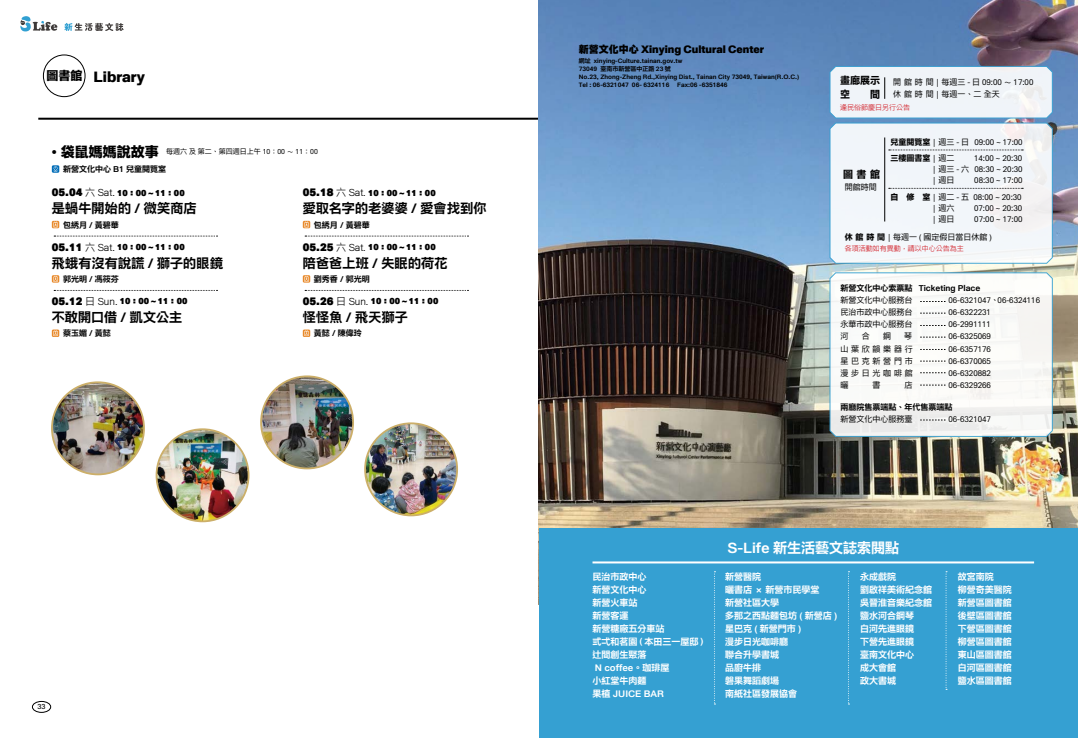
<style>
.page{position:relative;width:1078px;height:738px;background:#fff}
.page>*{position:absolute;margin:0;border:0;box-sizing:border-box;transform-origin:0 0}
.t1{font:800 14px "ARUD Jing Xi Hei E1 B5 HK";color:#fff}
.t2{font:14px "ARUD Jing Xi Hei E1 B5 HK DBL";color:#000}
.t3{font:800 13px "ARUD Jing Xi Hei E1 B5 HK";letter-spacing:.02em;color:#000}
.t4{font:10px "ARUD Jing Xi Hei E1 B5 HK BL";color:#000}
.t5{font:10px/14px "ARUD Jing Xi Hei E1 B5 HK EH";color:#000}
.t6{font:800 9px/13px "ARUD Jing Xi Hei E1 B5 HK";color:#fff}
.t7{font:8px/11px "ARUD Jing Xi Hei E1 B5 HK DB";color:#000;text-align:right}
.t8{font:8px "ARUD Jing Xi Hei E1 B5 HK UBL";color:#000}
.t9{font:800 8px "ARUD Jing Xi Hei E1 B5 HK";color:#000}
.t10{font:8px "ARUD Jing Xi Hei E1 B5 HK DB";letter-spacing:.34em;color:#000}
.t11{font:8px "ARUD Jing Xi Hei E1 B5 HK EH";color:#000}
.t12{font:7px "ARUD Jing Xi Hei E1 B5 HK DB";color:#000}
.t13{font:500 7px "ARUD Jing Xi Hei E1 B5 HK";color:#d0121b}
.t14{font:700 7px "ARUD Jing Xi Hei E1 B5 HK";color:#000}
.t15{font:800 6px/8px "ARUD Jing Xi Hei E1 B5 HK";color:#000}
.s1{font-size:12px}
.s2{font-family:"Koz Min Pr 6 N";font-size:14px}
.s3{font-family:"ARUD Jing Xi Hei E1 B5 HK DBL";font-size:14px}
.s4{font-size:10px}
.s5{font-family:"ARUD Jing Xi Hei E1 B5 HK";font-weight:500;font-size:10px}
.s6{font-family:"ARUD Jing Xi Hei E1 B5 HK EH"}
.s7{font-family:"ARUD Jing Xi Hei E1 B5 HK DB"}
</style>
<div class="page">
<svg style="left:52px;top:165px;width:7px;height:8px"></svg>
<svg style="left:54px;top:166px;width:3px;height:6px"></svg>
<svg style="left:54px;top:236px;width:163px;height:1px"></svg>
<svg style="left:54px;top:290px;width:163px;height:1px"></svg>
<svg style="left:305px;top:236px;width:163px;height:1px"></svg>
<svg style="left:305px;top:290px;width:163px;height:1px"></svg>
<svg style="left:52px;top:221px;width:7px;height:7px"></svg>
<svg style="left:53px;top:221px;width:5px;height:6px"></svg>
<svg style="left:52px;top:275px;width:7px;height:7px"></svg>
<svg style="left:53px;top:275px;width:5px;height:6px"></svg>
<svg style="left:52px;top:329px;width:7px;height:8px"></svg>
<svg style="left:53px;top:330px;width:5px;height:6px"></svg>
<svg style="left:303px;top:221px;width:7px;height:7px"></svg>
<svg style="left:304px;top:221px;width:4px;height:6px"></svg>
<svg style="left:303px;top:275px;width:7px;height:7px"></svg>
<svg style="left:304px;top:275px;width:4px;height:6px"></svg>
<svg style="left:303px;top:329px;width:7px;height:8px"></svg>
<svg style="left:304px;top:330px;width:4px;height:6px"></svg>
<img style="left:52px;top:382px;width:92px;height:92px;border-radius:46px">
<div style="left:51px;top:381px;width:94px;height:94px;border:2px solid #ccaf69;border-radius:50%"></div>
<img style="left:365px;top:423px;width:92px;height:92px;border-radius:46px">
<div style="left:364px;top:422px;width:94px;height:94px;border:2px solid #ccaf69;border-radius:50%"></div>
<img style="left:156px;top:429px;width:92px;height:92px;border-radius:46px">
<div style="left:155px;top:428px;width:94px;height:94px;border:2px solid #ccaf69;border-radius:50%"></div>
<img style="left:261px;top:376px;width:92px;height:92px;border-radius:46px">
<div style="left:260px;top:375px;width:94px;height:94px;border:2px solid #ccaf69;border-radius:50%"></div>
<hr style="left:38px;top:118px;width:501px;height:2px;background:#000">
<div style="left:43px;top:54px;width:42px;height:43px;border:1px solid #000;border-radius:50%"></div>
<img style="left:539px;top:0;width:538px;height:528px">
<svg style="left:829px;top:272px;width:223px;height:164px"></svg>
<svg style="left:920px;top:301px;width:25px;height:1px"></svg>
<svg style="left:920px;top:312px;width:25px;height:1px"></svg>
<svg style="left:920px;top:325px;width:25px;height:1px"></svg>
<svg style="left:920px;top:336px;width:25px;height:1px"></svg>
<svg style="left:920px;top:349px;width:25px;height:1px"></svg>
<svg style="left:920px;top:360px;width:25px;height:1px"></svg>
<svg style="left:920px;top:372px;width:25px;height:1px"></svg>
<svg style="left:920px;top:384px;width:25px;height:1px"></svg>
<svg style="left:920px;top:419px;width:25px;height:1px"></svg>
<div style="left:539px;top:528px;width:538px;height:209px;background:#35a0d2"></div>
<hr style="left:592px;top:561px;width:441px;height:2px;background:#fff">
<svg style="left:714px;top:571px;width:1px;height:133px"></svg>
<svg style="left:848px;top:571px;width:1px;height:133px"></svg>
<svg style="left:945px;top:571px;width:1px;height:117px"></svg>
<svg style="left:829px;top:66px;width:223px;height:197px"></svg>
<svg style="left:20px;top:16px;width:37px;height:15px"></svg>
<svg style="left:64px;top:23px;width:59px;height:8px"></svg>
<svg style="left:32px;top:700px;width:19px;height:11px"></svg>
<div style="left:32px;top:700px;width:19px;height:12px;border:1px solid #000;border-radius:50%"></div>
<h1 class="t2" style="left:46px;top:68px;width:100px"><span class="s1">圖書館</span> Library</h1>
<p class="t12" style="left:51px;top:148px;width:268px"><span class="s2">•</span> <span class="s3">袋鼠媽媽說故事</span> 每週六 及 第二、第四週日上午 10：00 ～ 11：00</p>
<p class="t9" style="left:63px;top:164px;width:104px">新營文化中心 B1 兒童閱覽室</p>
<h2 class="t3" style="left:52px;top:200px;width:146px">是蝸牛開始的 / 微笑商店</h2>
<p class="t8" style="left:52px;top:187px;width:134px"><span class="s4">05.04</span> <span class="s5">六 Sat.</span> 10：00 ~ 11：00</p>
<p class="t9" style="left:63px;top:220px;width:57px">包綉月 / 黃碧華</p>
<h2 class="t3" style="left:52px;top:255px;width:173px">飛蛾有沒有說謊 / 獅子的眼鏡</h2>
<p class="t8" style="left:303px;top:187px;width:134px"><span class="s4">05.18</span> <span class="s5">六 Sat.</span> 10：00 ~ 11：00</p>
<p class="t9" style="left:314px;top:220px;width:57px">包綉月 / 黃碧華</p>
<h2 class="t3" style="left:303px;top:255px;width:146px">陪爸爸上班 / 失眠的荷花</h2>
<h2 class="t3" style="left:303px;top:200px;width:185px">愛取名字的老婆婆 / 愛會找到你</h2>
<p class="t8" style="left:52px;top:241px;width:134px"><span class="s4">05.11</span> <span class="s5">六 Sat.</span> 10：00 ~ 11：00</p>
<p class="t9" style="left:63px;top:274px;width:57px">郭光明 / 馮筱芬</p>
<h2 class="t3" style="left:52px;top:309px;width:132px">不敢開口借 / 凱文公主</h2>
<p class="t8" style="left:303px;top:241px;width:134px"><span class="s4">05.25</span> <span class="s5">六 Sat.</span> 10：00 ~ 11：00</p>
<p class="t9" style="left:314px;top:274px;width:57px">劉秀香 / 郭光明</p>
<h2 class="t3" style="left:303px;top:309px;width:107px">怪怪魚 / 飛天獅子</h2>
<p class="t8" style="left:52px;top:295px;width:137px"><span class="s4">05.12</span> <span class="s5">日 Sun.</span> 10：00 ~ 11：00</p>
<p class="t9" style="left:63px;top:328px;width:49px">蔡玉媚 / 黃懿</p>
<p class="t8" style="left:303px;top:295px;width:137px"><span class="s4">05.26</span> <span class="s5">日 Sun.</span> 10：00 ~ 11：00</p>
<p class="t9" style="left:314px;top:328px;width:49px">黃懿 / 陳偉玲</p>
<p class="t14" style="left:37px;top:702px;width:10px">33</p>
<p class="t4" style="left:578px;top:42px;width:187px">新營文化中心 Xinying Cultural Center</p>
<p class="t15" style="left:578px;top:57px;width:222px">網址 xinying-Culture.tainan.gov.tw<br>73049 臺南市新營區中正路 23 號<br>No.23, Zhong-Zheng Rd.,Xinying Dist., Tainan City 73049, Taiwan(R.O.C.)<br>Tel : 06-6321047 06- 6324116</p>
<p class="t15" style="left:677px;top:81px;width:52px">Fax:06 -6351846</p>
<p class="t5" style="left:839px;top:73px;width:41px">畫廊展示空　　間</p>
<p class="t7" style="left:893px;top:76px;width:142px;line-height:12px;text-align:left">開館時間 | 每週三 - 日 09:00 ～ 17:00休館時間 | 每週一、二 全天</p>
<p class="t13" style="left:839px;top:103px;width:71px">逢民俗節慶日另行公告</p>
<p class="t5" style="left:843px;top:167px;width:38px">圖書館</p>
<p class="t7" style="left:844px;top:181px;width:33px">開館時間</p>
<p class="t7" style="left:890px;top:136px;width:134px"><span class="s6">兒童閱覽室</span> | 週三 - 日 09:00 ~ 17:00</p>
<p class="t11" style="left:890px;top:153px;width:65px">三樓圖書室 <span class="s7">| 週二</span></p>
<p class="t7" style="left:890px;top:153px;width:134px">14:00 ~ 20:30<br>　　　　　 | 週三 - 六 08:30 ~ 20:30<br>08:30 ~ 17:00</p>
<p class="t7" style="left:973px;top:191px;width:50px;text-align:justify;text-indent:-83px"><span class="s6">自 修 室</span> | 週二 - 五 08:00 ~ 20:30<br>07:00 ~ 20:30<br>07:00 ~ 17:00</p>
<p class="t7" style="left:844px;top:231px;width:148px"><span class="s6">休館時間</span> | 每週一 ( 國定假日當日休館 )</p>
<p class="t13" style="left:844px;top:245px;width:120px">各項活動如有異動，請以中心公告為主</p>
<p class="t9" style="left:840px;top:283px;width:141px">新營文化中心索票點 Ticketing Place</p>
<p class="t7" style="left:840px;top:295px;width:73px">新營文化中心服務台</p>
<p class="t7" style="left:948px;top:295px;width:93px">06-6321047、06-6324116</p>
<p class="t7" style="left:840px;top:307px;width:73px">民治市政中心服務台</p>
<p class="t7" style="left:948px;top:307px;width:44px">06-6322231</p>
<p class="t7" style="left:840px;top:319px;width:73px">永華市政中心服務台</p>
<p class="t7" style="left:948px;top:319px;width:44px">06-2991111</p>
<p class="t7" style="left:840px;top:331px;width:9px">河</p>
<p class="t7" style="left:861px;top:331px;width:9px">合</p>
<p class="t7" style="left:882px;top:331px;width:9px">鋼</p>
<p class="t7" style="left:904px;top:331px;width:9px">琴</p>
<p class="t7" style="left:948px;top:331px;width:44px">06-6325069</p>
<p class="t10" style="left:840px;top:344px;width:74px">山葉欣韻樂器行</p>
<p class="t7" style="left:948px;top:343px;width:44px">06-6357176</p>
<p class="t10" style="left:840px;top:356px;width:74px">星巴克新營門市</p>
<p class="t7" style="left:948px;top:355px;width:44px">06-6370065</p>
<p class="t10" style="left:840px;top:368px;width:74px">漫步日光咖啡館</p>
<p class="t7" style="left:948px;top:367px;width:44px">06-6320882</p>
<p class="t7" style="left:840px;top:379px;width:9px">曬</p>
<p class="t7" style="left:872px;top:379px;width:9px">書</p>
<p class="t7" style="left:904px;top:379px;width:9px">店</p>
<p class="t7" style="left:948px;top:379px;width:44px">06-6329266</p>
<p class="t9" style="left:840px;top:401px;width:113px">兩廳院售票端點、年代售票端點</p>
<p class="t7" style="left:840px;top:414px;width:73px">新營文化中心服務臺</p>
<p class="t7" style="left:948px;top:414px;width:44px">06-6321047</p>
<h1 class="t1" style="left:727px;top:538px;width:173px">S-Life 新生活藝文誌索閱點</h1>
<p class="t6" style="left:859px;top:570px;width:73px">永成戲院<br>劉啟祥美術紀念館吳晉淮音樂紀念館鹽水河合鋼琴<br>白河先進眼鏡<br>下營先進眼鏡<br>臺南文化中心<br>成大會館<br>政大書城</p>
<p class="t6" style="left:957px;top:570px;width:55px">故宮南院<br>柳營奇美醫院新營區圖書館後壁區圖書館下營區圖書館柳營區圖書館東山區圖書館白河區圖書館鹽水區圖書館</p>
<p class="t6" style="left:592px;top:570px;width:116px">民治市政中心<br>新營文化中心<br>新營火車站<br>新營客運<br>新營糖廠五分車站<br>弎弌和茗園（本田三一屋邸）辻間創生聚落<br>N coffee。珈琲屋<br>小紅堂牛肉麵<br>果植 JUICE BAR</p>
<p class="t6" style="left:725px;top:570px;width:114px">新營醫院<br>曬書店 × 新營市民學堂<br>新營社區大學<br>多那之西點麵包坊 ( 新營店 )星巴克 ( 新營門市 )<br>漫步日光咖啡廳<br>聯合升學書城<br>品廚牛排<br>磐果舞蹈劇場<br>南紙社區發展協會</p>
</div>
